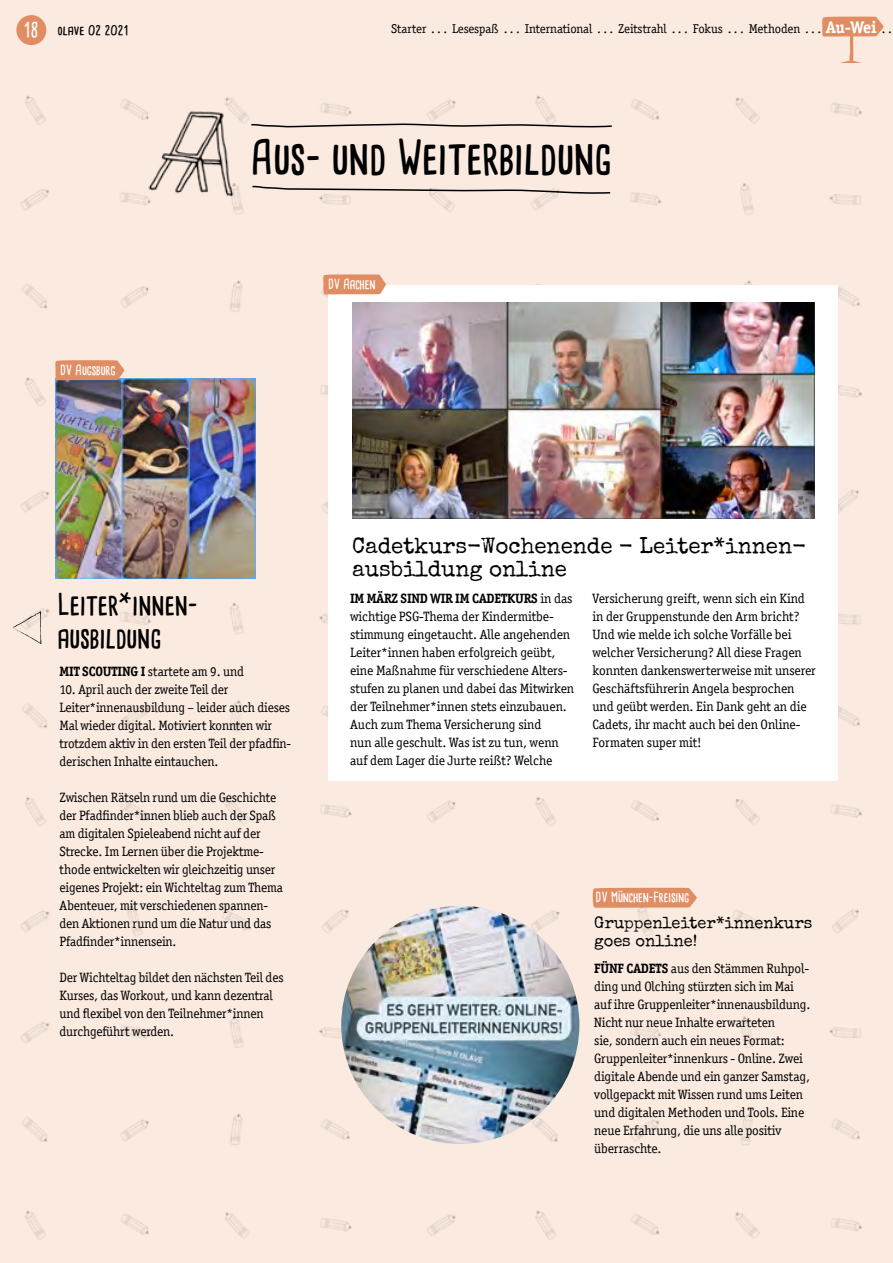
<style>
.page{position:relative;width:893px;height:1263px;background:#faeae0}
.page>*{position:absolute;margin:0;border:0;box-sizing:border-box;transform-origin:0 0}
.Headline{font:700 45.45px "Cardenio Modern";letter-spacing:-.005em;color:#000}
.Berichte_Kästen_Head{font:700 28.8px "Cardenio Modern";letter-spacing:-.005em;color:#000}
.Berichte_Kästen_Head-2{font:22.5px "Special Elite";letter-spacing:-.005em;color:#000}
.Berichte_Kästen_Head-3{font:16.5px/18px "Special Elite";letter-spacing:-.005em;color:#000}
.Copy{font:13.5px/18px "Officina Ser ITC";letter-spacing:-.01em;color:#000}
.BU{font:700 13.5px "Cardenio Modern";letter-spacing:-.015em;color:#fff}
.t1{font:12.75px "Officina Ser ITC";letter-spacing:-.01em;color:#000}
.t2{font:700 12.75px "Cardenio Modern";letter-spacing:-.005em;color:#000;scale:1.12 1}
.s1{font-size:19.5px;color:#fff}
.s2{font-weight:700;font-size:16.8px;color:#fff}
.s3{font-weight:700}
</style>
<div class="page">
<img style="left:21px;top:95px;width:841px;height:1145px">
<img style="left:55px;top:378px;width:200px;height:200px">
<img style="left:341px;top:906px;width:238px;height:238px;border-radius:119px">
<svg style="left:250px;top:123px;width:363px;height:6px"></svg>
<svg style="left:251px;top:185px;width:361px;height:9px"></svg>
<div style="left:329px;top:285px;width:509px;height:495px;background:#fff"></div>
<img style="left:352px;top:302px;width:463px;height:217px">
<svg style="left:54px;top:360px;width:70px;height:20px"></svg>
<svg style="left:592px;top:888px;width:105px;height:20px"></svg>
<svg style="left:322px;top:274px;width:64px;height:20px"></svg>
<img style="left:146px;top:106px;width:96px;height:102px">
<svg style="left:13px;top:611px;width:28px;height:33px"></svg>
<svg style="left:822px;top:16px;width:62px;height:47px"></svg>
<div style="left:16px;top:15px;width:30px;height:30px;background:#e18d63;border-radius:50%"></div>
<p class="t2" style="left:24px;top:21px;width:94px"><span class="s1">18</span> olave 02 2021</p>
<p class="t1" style="left:391px;top:22px;width:500px">Starter . . . Lesespaß . . . International . . . Zeitstrahl . . . Fokus . . . Methoden . . . <span class="s2">Au-Wei</span> . .</p>
<p class="Headline" style="left:250px;top:127px;width:363px">Aus- und Weiterbildung</p>
<p class="BU" style="left:60px;top:360px;width:57px">DV Augsburg</p>
<p class="BU" style="left:328px;top:275px;width:49px">DV Aachen</p>
<p class="Berichte_Kästen_Head" style="left:57px;top:585px;width:142px">Leiter*innen-</p>
<p class="Berichte_Kästen_Head" style="left:57px;top:617px;width:106px">ausbildung</p>
<p class="Copy" style="left:60px;top:662px;width:186px"><span class="s3">MIT SCOUTING I</span> startete am 9. und</p>
<p class="Copy" style="left:60px;top:680px;width:233px">10. April auch der zweite Teil der Leiter*innenausbildung – leider auch dieses Mal wieder digital. Motiviert konnten wir trotzdem aktiv in den ersten Teil der pfadfin&shy;derischen Inhalte eintauchen.</p>
<p class="Copy" style="left:60px;top:788px;width:225px">Zwischen Rätseln rund um die Geschichte der Pfadfinder*innen blieb auch der Spaß am digitalen Spieleabend nicht auf der Strecke. Im Lernen über die Projektme&shy;thode entwickelten wir gleichzeitig unser eigenes Projekt: ein Wichteltag zum Thema Abenteuer, mit verschiedenen spannen&shy;den Aktionen rund um die Natur und das Pfadfinder*innensein.</p>
<p class="Copy" style="left:60px;top:968px;width:225px">Der Wichteltag bildet den nächsten Teil des Kurses, das Workout, und kann dezentral und flexibel von den Teilnehmer*innen durchgeführt werden.</p>
<p class="Berichte_Kästen_Head-2" style="left:352px;top:531px;width:456px">Cadetkurs-Wochenende - Leiter*innen-</p>
<p class="Berichte_Kästen_Head-2" style="left:352px;top:555px;width:216px">ausbildung online</p>
<p class="Copy" style="left:350px;top:589px;width:226px"><span class="s3">IM MÄRZ SIND WIR IM CADETKURS</span> in das wichtige PSG-Thema der Kindermitbe&shy;stimmung eingetaucht. Alle angehenden Leiter*innen haben erfolgreich geübt, eine Maßnahme für verschiedene Alters&shy;stufen zu planen und dabei das Mitwirken der Teilnehmer*innen stets einzubauen.<br>Auch zum Thema Versicherung sind<br>nun alle geschult. Was ist zu tun, wenn auf dem Lager die Jurte reißt? Welche</p>
<p class="Copy" style="left:592px;top:589px;width:225px">Versicherung greift, wenn sich ein Kind in der Gruppenstunde den Arm bricht?<br>Und wie melde ich solche Vorfälle bei welcher Versicherung? All diese Fragen konnten dankenswerterweise mit unserer Geschäftsführerin Angela besprochen und geübt werden. Ein Dank geht an die Cadets, ihr macht auch bei den Online-Formaten super mit!</p>
<p class="BU" style="left:596px;top:888px;width:95px">DV München-Freising</p>
<p class="Berichte_Kästen_Head-3" style="left:594px;top:914px;width:220px">Gruppenleiter*innenkurs goes online!</p>
<p class="Copy" style="left:594px;top:959px;width:218px"><span class="s3">FÜNF CADETS</span> aus den Stämmen Ruhpol&shy;ding und Olching stürzten sich im Mai auf ihre Gruppenleiter*innenausbildung.<br>Nicht nur neue Inhalte erwarteten<br>sie, sondern auch ein neues Format:<br>Gruppenleiter*innenkurs - Online. Zwei digitale Abende und ein ganzer Samstag, vollgepackt mit Wissen rund ums Leiten und digitalen Methoden und Tools. Eine neue Erfahrung, die uns alle positiv überraschte.</p>
</div>
